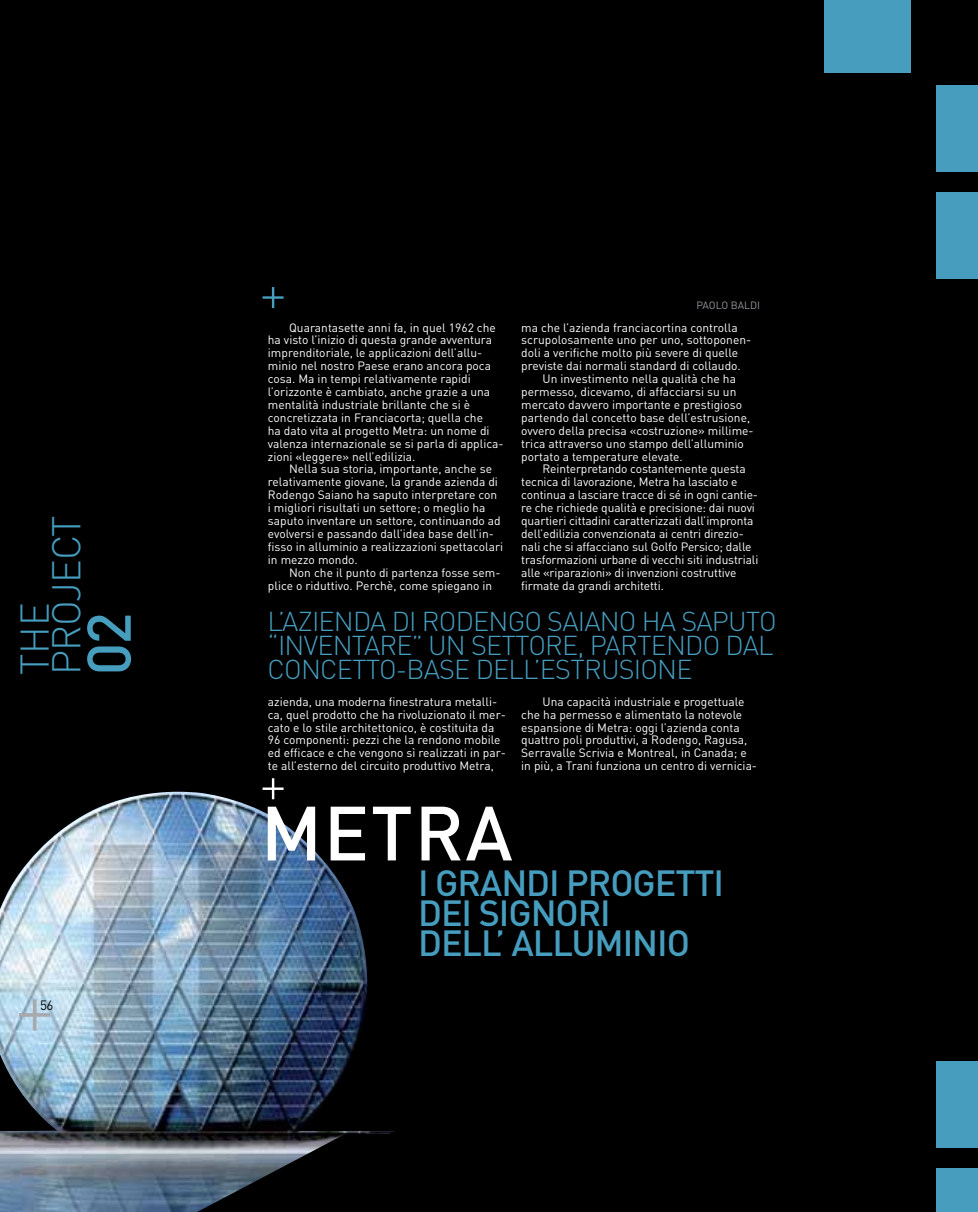
<style>
.page{position:relative;width:978px;height:1212px;background:#000}
.page>*{position:absolute;margin:0;border:0;box-sizing:border-box;transform-origin:0 0}
.t1{font:500 75.45px "DIN";letter-spacing:.02em;color:#fff}
.t2{font:500 60.75px "DIN";color:#469dbe}
.t3{font:300 39.6px "DIN";letter-spacing:-.02em;color:#469dbe}
.t4{font:500 36px/30px "DIN";letter-spacing:-.03em;color:#469dbe}
.t5{font:300 27px "DIN";letter-spacing:-.03em;color:#469dbe}
.t6{font:13.35px "DIN";color:#000}
.t7{font:12px/12.9px "DIN";color:#fff}
.t8{font:10.5px "DIN";color:#939598}
</style>
<div class="page">
<img style="left:0;top:792px;width:395px;height:420px">
<svg style="left:19px;top:999px;width:31px;height:31px"></svg>
<svg style="left:263px;top:287px;width:21px;height:21px"></svg>
<svg style="left:263px;top:778px;width:21px;height:21px"></svg>
<div style="left:825px;top:0;width:86px;height:72px;background:#469dbe"></div>
<div style="left:937px;top:193px;width:41px;height:86px;background:#469dbe"></div>
<div style="left:937px;top:1168px;width:41px;height:44px;background:#469dbe"></div>
<div style="left:937px;top:85px;width:41px;height:87px;background:#469dbe"></div>
<div style="left:937px;top:1061px;width:41px;height:87px;background:#469dbe"></div>
<p class="t3" style="left:42px;top:675px;width:161px;rotate:-90deg">PROJECT</p>
<p class="t3" style="left:10px;top:675px;width:74px;rotate:-90deg">THE</p>
<p class="t2" style="left:70px;top:675px;width:64px;rotate:-90deg">02</p>
<p class="t6" style="left:40px;top:997px;width:15px">56</p>
<p class="t7" style="left:268px;top:320px;width:237px;text-indent:21px">Quarantasette anni fa, in quel 1962 che ha visto l’inizio di questa grande avventura imprenditoriale, le applicazioni dell’allu&shy;minio nel nostro Paese erano ancora poca cosa. Ma in tempi relativamente rapidi l’orizzonte è cambiato, anche grazie a una mentalità industriale brillante che si è concretizzata in Franciacorta; quella che<br>ha dato vita al progetto Metra: un nome di valenza internazionale se si parla di applica&shy;zioni «leggere» nell’edilizia.</p>
<p class="t7" style="left:268px;top:462px;width:237px;text-indent:21px">Nella sua storia, importante, anche se relativamente giovane, la grande azienda di Rodengo Saiano ha saputo interpretare con i migliori risultati un settore; o meglio ha saputo inventare un settore, continuando ad evolversi e passando dall’idea base dell’in&shy;fisso in alluminio a realizzazioni spettacolari in mezzo mondo.</p>
<p class="t7" style="left:268px;top:566px;width:234px;text-indent:21px">Non che il punto di partenza fosse sem&shy;plice o riduttivo. Perchè, come spiegano in</p>
<p class="t8" style="left:696px;top:298px;width:65px">PAOLO BALDI</p>
<p class="t7" style="left:521px;top:320px;width:232px">ma che l’azienda franciacortina controlla scrupolosamente uno per uno, sottoponen&shy;doli a verifiche molto più severe di quelle previste dai normali standard di collaudo.</p>
<p class="t7" style="left:521px;top:372px;width:234px;text-indent:21px">Un investimento nella qualità che ha permesso, dicevamo, di affacciarsi su un mercato davvero importante e prestigioso partendo dal concetto base dell’estrusione, ovvero della precisa «costruzione» millime&shy;trica attraverso uno stampo dell’alluminio portato a temperature elevate.</p>
<p class="t7" style="left:521px;top:462px;width:239px;text-indent:21px">Reinterpretando costantemente questa tecnica di lavorazione, Metra ha lasciato e continua a lasciare tracce di sé in ogni cantie&shy;re che richiede qualità e precisione: dai nuovi quartieri cittadini caratterizzati dall’impronta dell’edilizia convenzionata ai centri direzio&shy;nali che si affacciano sul Golfo Persico; dalle trasformazioni urbane di vecchi siti industriali alle «riparazioni» di invenzioni costruttive firmate da grandi architetti.</p>
<p class="t5" style="left:268px;top:605px;width:511px">L’AZIENDA DI RODENGO SAIANO HA SAPUTO</p>
<p class="t5" style="left:268px;top:629px;width:508px">“INVENTARE” UN SETTORE, PARTENDO DAL</p>
<p class="t5" style="left:268px;top:653px;width:426px">CONCETTO-BASE DELL’ESTRUSIONE</p>
<p class="t7" style="left:268px;top:695px;width:239px">azienda, una moderna finestratura metalli&shy;ca, quel prodotto che ha rivoluzionato il mer&shy;cato e lo stile architettonico, è costituita da 96 componenti: pezzi che la rendono mobile ed efficace e che vengono sì realizzati in par&shy;te all’esterno del circuito produttivo Metra,</p>
<p class="t7" style="left:521px;top:695px;width:237px;text-indent:21px">Una capacità industriale e progettuale che ha permesso e alimentato la notevole espansione di Metra: oggi l’azienda conta quattro poli produttivi, a Rodengo, Ragusa, Serravalle Scrivia e Montreal, in Canada; e in più, a Trani funziona un centro di vernicia-</p>
<p class="t1" style="left:261px;top:785px;width:253px">METRA</p>
<p class="t4" style="left:418px;top:867px;width:308px">I GRANDI PROGETTI<br>DEI SIGNORI</p>
<p class="t4" style="left:418px;top:927px;width:273px">DELL’ ALLUMINIO</p>
</div>
